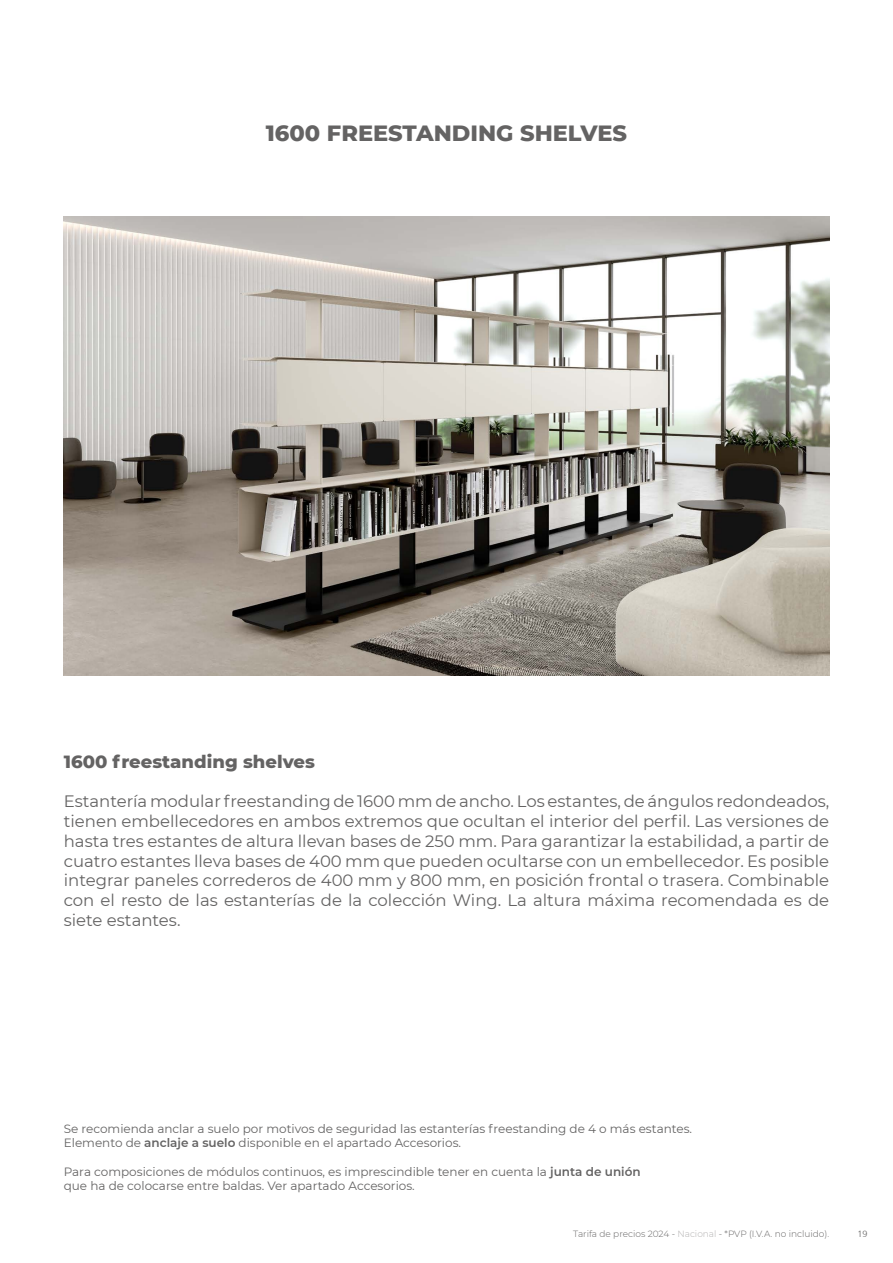
<style>
.page{position:relative;width:893px;height:1263px;background:#fff}
.page>*{position:absolute;margin:0;border:0;box-sizing:border-box;transform-origin:0 0}
.t1{font:800 22.5px "Montserrat";color:#646363}
.t2{font:800 18px "Montserrat";color:#646363}
.t3{font:16.5px/19.8px "Montserrat";color:#646363;text-align:justify}
.t4{font:12px/14.4px "Montserrat";color:#646363}
.t5{font:300 9px "Montserrat";color:#646363}
.t6{font:300 9px "Frutiger 45";color:#646363}
.s1{font-weight:600}
.s2{color:#b3b2b2}
</style>
<div class="page">
<img style="left:64px;top:217px;width:765px;height:459px">
<h1 class="t1" style="left:266px;top:116px;width:363px">1600 FREESTANDING SHELVES</h1>
<p class="t2" style="left:64px;top:748px;width:253px">1600 freestanding shelves</p>
<p class="t3" style="left:64px;top:791px;width:767px">Estantería modular freestanding de 1600 mm de ancho. Los estantes, de ángulos redondeados, tienen embellecedores en ambos extremos que ocultan el interior del perfil. Las versiones de hasta tres estantes de altura llevan bases de 250 mm. Para garantizar la estabilidad, a partir de cuatro estantes lleva bases de 400 mm que pueden ocultarse con un embellecedor. Es posible integrar paneles correderos de 400 mm y 800 mm, en posición frontal o trasera. Combinable con el resto de las estanterías de la colección Wing. La altura máxima recomendada es de siete estantes.</p>
<p class="t4" style="left:64px;top:1121px;width:630px">Se recomienda anclar a suelo por motivos de seguridad las estanterías freestanding de 4 o más estantes.<br>Elemento de <span class="s1">anclaje a suelo</span> disponible en el apartado Accesorios.</p>
<p class="t4" style="left:64px;top:1164px;width:578px">Para composiciones de módulos continuos, es imprescindible tener en cuenta la <span class="s1">junta de unión </span>que ha de colocarse entre baldas. Ver apartado Accesorios.</p>
<p class="t5" style="left:573px;top:1228px;width:257px">Tarifa de precios 2024 - <span class="s2">Nacional</span> - *PVP (I.V.A. no incluido).</p>
<p class="t6" style="left:857px;top:1229px;width:12px">19</p>
</div>
